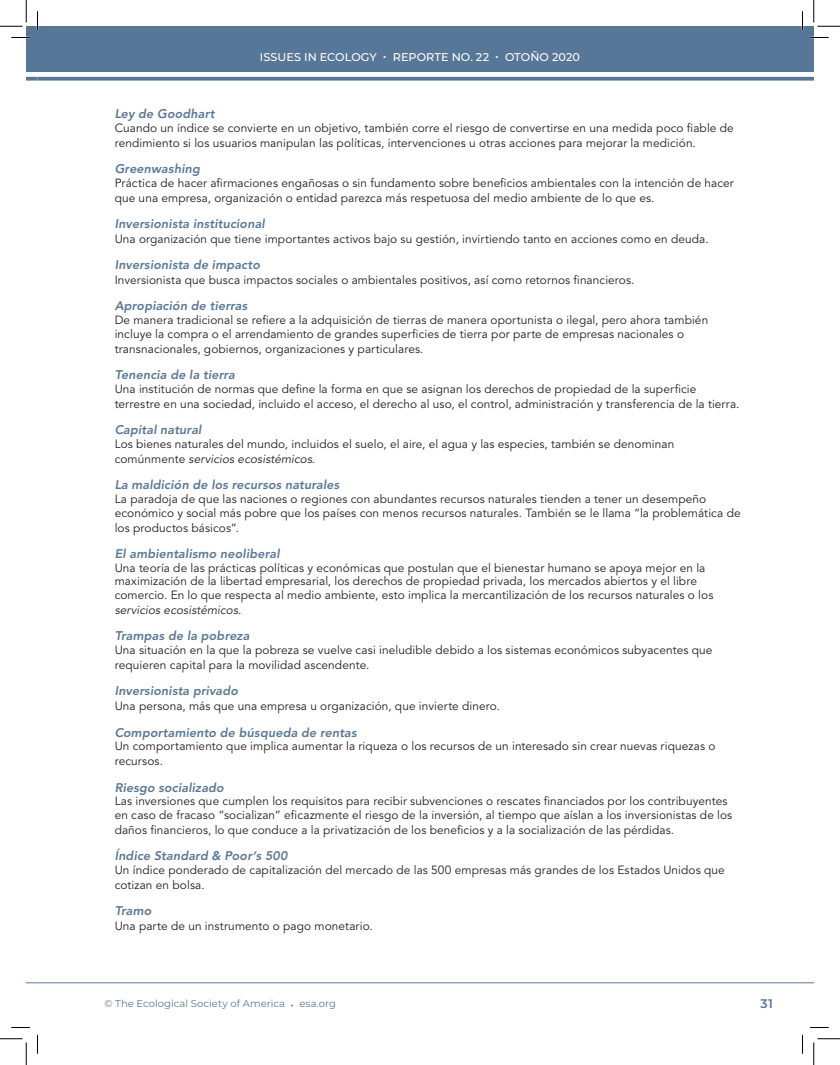
<style>
.page{position:relative;width:840px;height:1065px;background:#fff}
.page>*{position:absolute;margin:0;border:0;box-sizing:border-box;transform-origin:0 0}
.t1{font:italic 800 12.5px "Avenir LT Std";letter-spacing:.01em;color:#577799}
.t2{font:600 12.5px "Montserrat";color:#577799}
.t3{font:11.88px/15px "Avenir LT Std";letter-spacing:.01em;color:#231f20}
.t4{font:italic 11.88px "Avenir LT Std";letter-spacing:.005em;color:#231f20}
.t5{font:500 11.25px "Montserrat";letter-spacing:.005em;color:#fff}
.t6{font:10px "Montserrat";letter-spacing:.005em;color:#577799}
.s1{font-style:italic}
.s2{font-style:normal}
.s3{font-size:12.5px}
</style>
<div class="page">
<div style="left:26px;top:26px;width:12px;height:46px;background:#577799"></div>
<div style="left:38px;top:26px;width:776px;height:46px;background:#577799"></div>
<svg style="left:26px;top:77px;width:12px;height:4px"></svg>
<svg style="left:38px;top:77px;width:776px;height:4px;background:#6884a3"></svg>
<svg style="left:26px;top:982px;width:12px;height:1px"></svg>
<hr style="left:38px;top:982px;width:776px;height:1px;background:#577799">
<svg style="left:11px;top:37px;width:19px;height:1px"></svg>
<svg style="left:810px;top:37px;width:19px;height:1px"></svg>
<svg style="left:11px;top:1027px;width:19px;height:1px"></svg>
<svg style="left:810px;top:1027px;width:19px;height:1px"></svg>
<svg style="left:37px;top:11px;width:1px;height:19px"></svg>
<svg style="left:37px;top:1035px;width:1px;height:19px"></svg>
<svg style="left:802px;top:11px;width:1px;height:19px"></svg>
<svg style="left:802px;top:1035px;width:1px;height:19px"></svg>
<svg style="left:0;top:0;width:27px;height:27px"></svg>
<svg style="left:0;top:1039px;width:27px;height:26px"></svg>
<svg style="left:814px;top:0;width:26px;height:27px"></svg>
<svg style="left:814px;top:1039px;width:26px;height:26px"></svg>
<p class="t5" style="left:260px;top:49px;width:322px">ISSUES IN ECOLOGY • REPORTE NO. 22 • OTOÑO 2020</p>
<p class="t1" style="left:115px;top:106px;width:102px">Ley de Goodhart</p>
<p class="t3" style="left:115px;top:120px;width:621px">Cuando un índice se convierte en un objetivo, también corre el riesgo de convertirse en una medida poco fiable de rendimiento si los usuarios manipulan las políticas, intervenciones u otras acciones para mejorar la medición.</p>
<p class="t1" style="left:115px;top:161px;width:87px">Greenwashing</p>
<p class="t3" style="left:115px;top:175px;width:621px">Práctica de hacer afirmaciones engañosas o sin fundamento sobre beneficios ambientales con la intención de hacer que una empresa, organización o entidad parezca más respetuosa del medio ambiente de lo que es.</p>
<p class="t1" style="left:115px;top:216px;width:152px">Inversionista institucional</p>
<p class="t3" style="left:115px;top:232px;width:595px">Una organización que tiene importantes activos bajo su gestión, invirtiendo tanto en acciones como en deuda.</p>
<p class="t1" style="left:115px;top:257px;width:147px">Inversionista de impacto</p>
<p class="t3" style="left:115px;top:273px;width:521px">Inversionista que busca impactos sociales o ambientales positivos, así como retornos financieros.</p>
<p class="t1" style="left:115px;top:299px;width:134px">Apropiación de tierras</p>
<p class="t3" style="left:115px;top:313px;width:595px;line-height:13.8px">De manera tradicional se refiere a la adquisición de tierras de manera oportunista o ilegal, pero ahora también incluye la compra o el arrendamiento de grandes superficies de tierra por parte de empresas nacionales o</p>
<p class="t3" style="left:115px;top:342px;width:310px">transnacionales, gobiernos, organizaciones y particulares.</p>
<p class="t1" style="left:115px;top:367px;width:122px">Tenencia de la tierra</p>
<p class="t3" style="left:115px;top:382px;width:626px">Una institución de normas que define la forma en que se asignan los derechos de propiedad de la superficie terrestre en una sociedad, incluido el acceso, el derecho al uso, el control, administración y transferencia de la tierra.</p>
<p class="t1" style="left:115px;top:422px;width:88px">Capital natural</p>
<p class="t3" style="left:115px;top:437px;width:561px">Los bienes naturales del mundo, incluidos el suelo, el aire, el agua y las especies, también se denominan comúnmente <span class="s1">servicios ecosistémicos</span>.</p>
<p class="t1" style="left:115px;top:477px;width:226px">La maldición de los recursos naturales</p>
<p class="t3" style="left:115px;top:492px;width:628px;line-height:13.8px">La paradoja de que las naciones o regiones con abundantes recursos naturales tienden a tener un desempeño económico y social más pobre que los países con menos recursos naturales. También se le llama “la problemática de</p>
<p class="t3" style="left:115px;top:520px;width:126px">los productos básicos”.</p>
<p class="t1" style="left:115px;top:546px;width:167px">El ambientalismo neoliberal</p>
<p class="t3" style="left:115px;top:561px;width:600px;line-height:13.8px">Una teoría de las prácticas políticas y económicas que postulan que el bienestar humano se apoya mejor en la maximización de la libertad empresarial, los derechos de propiedad privada, los mercados abiertos y el libre comercio. En lo que respecta al medio ambiente, esto implica la mercantilización de los recursos naturales o los</p>
<p class="t4" style="left:115px;top:603px;width:128px">servicios ecosistémicos<span class="s2">.</span></p>
<p class="t1" style="left:115px;top:629px;width:136px">Trampas de la pobreza</p>
<p class="t3" style="left:115px;top:643px;width:599px">Una situación en la que la pobreza se vuelve casi ineludible debido a los sistemas económicos subyacentes que requieren capital para la movilidad ascendente.</p>
<p class="t1" style="left:115px;top:684px;width:125px">Inversionista privado</p>
<p class="t3" style="left:115px;top:699px;width:387px">Una persona, más que una empresa u organización, que invierte dinero.</p>
<p class="t1" style="left:115px;top:725px;width:244px">Comportamiento de búsqueda de rentas</p>
<p class="t3" style="left:115px;top:739px;width:602px">Un comportamiento que implica aumentar la riqueza o los recursos de un interesado sin crear nuevas riquezas o recursos.</p>
<p class="t1" style="left:115px;top:780px;width:111px">Riesgo socializado</p>
<p class="t3" style="left:115px;top:795px;width:619px;line-height:13.8px">Las inversiones que cumplen los requisitos para recibir subvenciones o rescates financiados por los contribuyentes en caso de fracaso “socializan” eficazmente el riesgo de la inversión, al tiempo que aíslan a los inversionistas de los</p>
<p class="t3" style="left:115px;top:823px;width:561px">daños financieros, lo que conduce a la privatización de los beneficios y a la socialización de las pérdidas.</p>
<p class="t1" style="left:115px;top:849px;width:174px">Índice Standard &amp; Poor’s 500</p>
<p class="t3" style="left:115px;top:863px;width:612px">Un índice ponderado de capitalización del mercado de las 500 empresas más grandes de los Estados Unidos que cotizan en bolsa.</p>
<p class="t1" style="left:115px;top:904px;width:38px">Tramo</p>
<p class="t3" style="left:115px;top:919px;width:260px">Una parte de un instrumento o pago monetario.</p>
<p class="t6" style="left:104px;top:997px;width:233px">© The Ecological Society of America <span class="s3">•</span> esa.org</p>
<p class="t2" style="left:761px;top:995px;width:14px">31</p>
</div>
